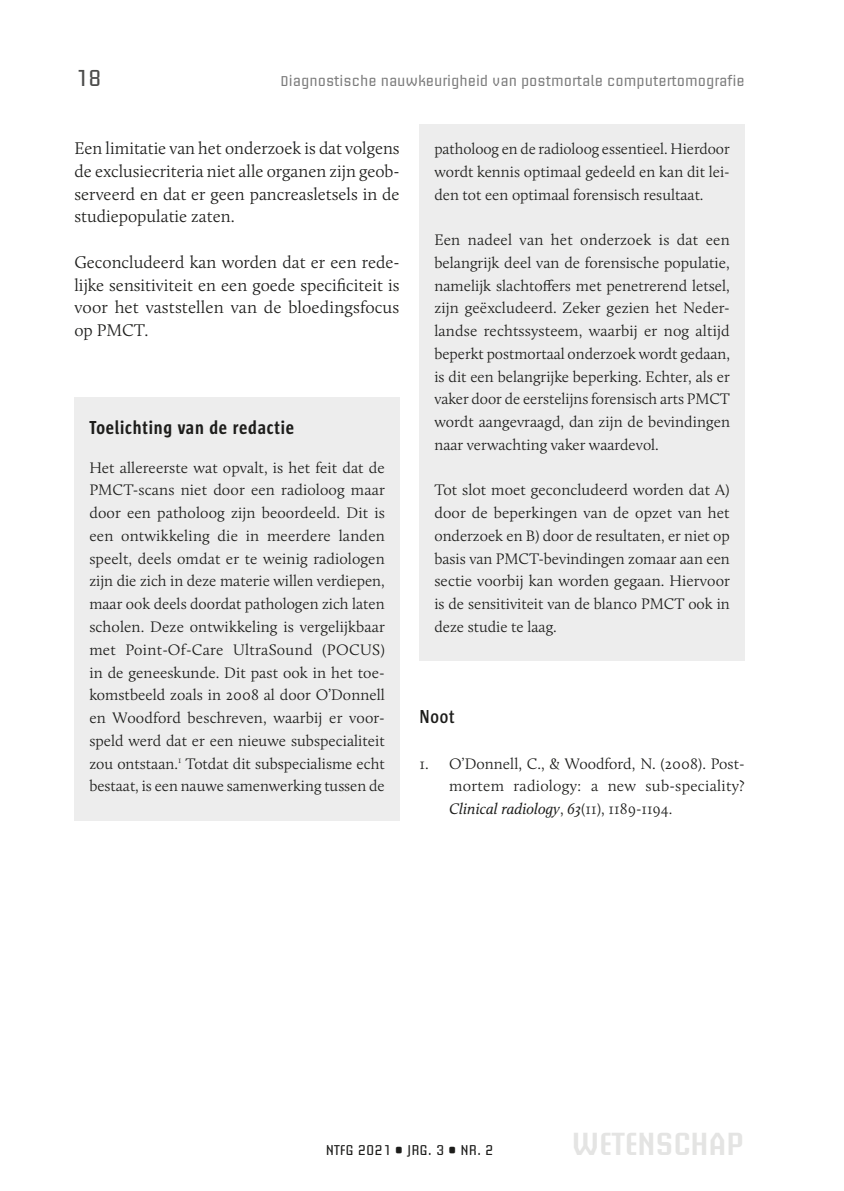
<style>
.page{position:relative;width:844px;height:1191px;background:#fff}
.page>*{position:absolute;margin:0;border:0;box-sizing:border-box;transform-origin:0 0}
.t1{font:600 31.5px "Briem Akademi Std";color:#e4e4e3}
.t2{font:22.75px "Briem Akademi Std";color:#4b4b4a}
.t3{font:700 19.25px "Sun Cd";letter-spacing:.04em;color:#1d1d1b}
.t4{font:600 19.25px "Sun Cd";color:#1d1d1b}
.t5{font:300 17.5px/22.8px "Calluna";color:#1d1d1b;text-align:justify}
.t6{font:300 15.75px/22.8px "Calluna";color:#1d1d1b;text-align:justify}
.t7{font:14px "Briem Akademi Std";color:#7c7c7c}
.t8{font:14px "Briem Akademi Std";color:#1d1d1b}
.s1{font-weight:400;font-style:italic}
</style>
<div class="page">
<div style="left:74px;top:397px;width:325px;height:59px;background:#ededed"></div>
<div style="left:74px;top:436px;width:325px;height:384px;background:#ededed"></div>
<div style="left:419px;top:124px;width:325px;height:104px;background:#ededed"></div>
<div style="left:419px;top:208px;width:325px;height:270px;background:#ededed"></div>
<div style="left:419px;top:459px;width:325px;height:201px;background:#ededed"></div>
<h2 class="t2" style="left:75px;top:65px;width:28px">18</h2>
<p class="t7" style="left:280px;top:73px;width:465px">Diagnostische nauwkeurigheid van postmortale computertomografie</p>
<p class="t5" style="left:74px;top:137px;width:326px">Een limitatie van het onderzoek is dat volgens de exclusiecriteria niet alle organen zijn geob&shy;serveerd en dat er geen pancreasletsels in de studiepopulatie zaten.</p>
<p class="t5" style="left:74px;top:250px;width:326px">Geconcludeerd kan worden dat er een rede&shy;lijke sensitiviteit en een goede specificiteit is voor het vaststellen van de bloedingsfocus op PMCT.</p>
<p class="t3" style="left:89px;top:417px;width:206px">Toelichting van de redactie</p>
<p class="t6" style="left:89px;top:456px;width:297px">Het allereerste wat opvalt, is het feit dat de PMCT-scans niet door een radioloog maar door een patholoog zijn beoordeeld. Dit is een ontwikkeling die in meerdere landen speelt, deels omdat er te weinig radiologen zijn die zich in deze materie willen verdiepen, maar ook deels doordat pathologen zich laten scholen. Deze ontwikkeling is vergelijkbaar met Point-Of-Care UltraSound (POCUS) in de geneeskunde. Dit past ook in het toe&shy;komstbeeld zoals in 2008 al door O’Donnell en Woodford beschreven, waarbij er voor&shy;speld werd dat er een nieuwe subspecialiteit zou ontstaan.<sup>1</sup> Totdat dit subspecialisme echt bestaat, is een nauwe samenwerking tussen de</p>
<p class="t6" style="left:434px;top:137px;width:297px">patholoog en de radioloog essentieel. Hierdoor wordt kennis optimaal gedeeld en kan dit lei&shy;den tot een optimaal forensisch resultaat.</p>
<p class="t6" style="left:434px;top:228px;width:297px">Een nadeel van het onderzoek is dat een belangrijk deel van de forensische populatie, namelijk slachtoffers met penetrerend letsel, zijn geëxcludeerd. Zeker gezien het Neder&shy;landse rechtssysteem, waarbij er nog altijd beperkt postmortaal onderzoek wordt gedaan, is dit een belangrijke beperking. Echter, als er vaker door de eerstelijns forensisch arts PMCT wordt aangevraagd, dan zijn de bevindingen naar verwachting vaker waardevol.</p>
<p class="t6" style="left:434px;top:478px;width:297px">Tot slot moet geconcludeerd worden dat A) door de beperkingen van de opzet van het onderzoek en B) door de resultaten, er niet op basis van PMCT-bevindingen zomaar aan een sectie voorbij kan worden gegaan. Hiervoor is de sensitiviteit van de blanco PMCT ook in deze studie te laag.</p>
<p class="t4" style="left:419px;top:706px;width:37px">Noot</p>
<p class="t6" style="left:449px;top:751px;width:297px;text-indent:-30px">1. O’Donnell, C., &amp; Woodford, N. (2008). Post&shy;mortem radiology: a new sub-speciality?<br><span class="s1">Clinical radiology</span>, <span class="s1">63</span>(11), 1189-1194.</p>
<p class="t8" style="left:325px;top:1142px;width:169px">NTFG 2021 • JRG. 3 • NR. 2</p>
<h1 class="t1" style="left:571px;top:1126px;width:173px">WETENSCHAP</h1>
</div>
